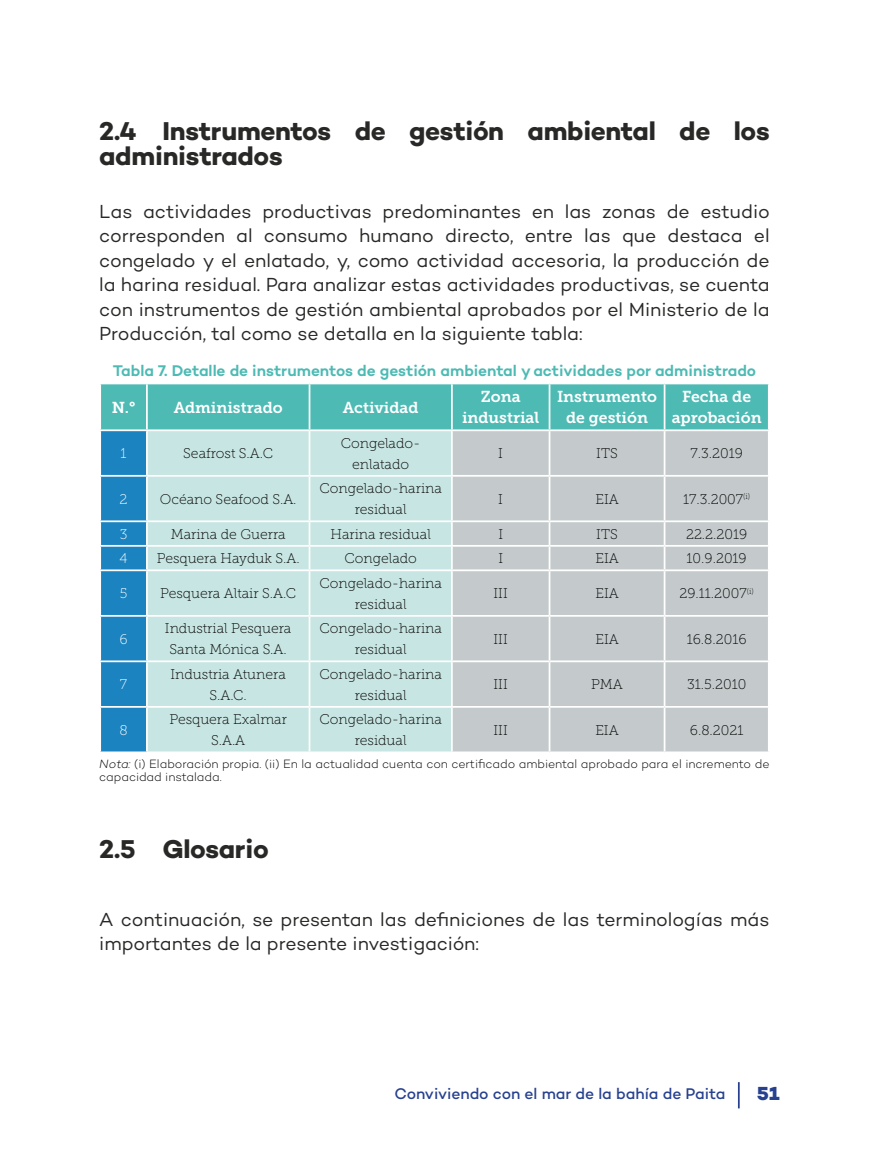
<style>
.page{position:relative;width:869px;height:1166px;background:#fff}
.page>*{position:absolute;margin:0;border:0;box-sizing:border-box;transform-origin:0 0}
.t1{font:700 26.25px/24.5px "Campton";letter-spacing:-.015em;color:#282827}
.t2{font:19.25px/24.5px "Campton";letter-spacing:-.01em;color:#282827;text-align:justify}
.t3{font:800 19.25px "Campton";color:#274190}
.t4{font:15.75px/21px "Museo Slab 700";color:#fff;text-align:center}
.t5{font:600 15.75px "Campton";letter-spacing:-.005em;color:#4dbab4}
.t6{font:500 15.75px "Campton";letter-spacing:-.005em;color:#274190}
.t7{font:14px/21px "Museo Slab 100";color:#000;text-align:center}
.t8{font:14px "Museo Slab 100";color:#fff}
.t9{font:300 12.25px/12.2px "Campton";letter-spacing:-.005em;color:#000}
.s1{font-style:italic}
</style>
<div class="page">
<svg style="left:100px;top:383px;width:668px;height:369px;background:#aed0d2"></svg>
<hr style="left:146px;top:571px;width:2px;height:44px;background:#fff">
<hr style="left:451px;top:571px;width:1px;height:44px;background:#fff">
<hr style="left:146px;top:617px;width:2px;height:43px;background:#fff">
<hr style="left:451px;top:617px;width:1px;height:43px;background:#fff">
<hr style="left:146px;top:662px;width:2px;height:44px;background:#fff">
<hr style="left:451px;top:662px;width:1px;height:44px;background:#fff">
<hr style="left:146px;top:708px;width:2px;height:43px;background:#fff">
<hr style="left:451px;top:708px;width:1px;height:43px;background:#fff">
<hr style="left:147px;top:751px;width:162px;height:2px;background:#fff">
<hr style="left:309px;top:751px;width:142px;height:2px;background:#fff">
<hr style="left:451px;top:384px;width:1px;height:45px;background:#fff">
<hr style="left:548px;top:384px;width:2px;height:45px;background:#fff">
<hr style="left:663px;top:384px;width:2px;height:45px;background:#fff">
<hr style="left:308px;top:431px;width:2px;height:44px;background:#fff">
<hr style="left:99px;top:475px;width:48px;height:2px;background:#fff">
<hr style="left:147px;top:475px;width:162px;height:2px;background:#fff">
<hr style="left:309px;top:475px;width:142px;height:2px;background:#fff">
<hr style="left:308px;top:477px;width:2px;height:43px;background:#fff">
<hr style="left:99px;top:520px;width:48px;height:2px;background:#fff">
<hr style="left:147px;top:520px;width:162px;height:2px;background:#fff">
<hr style="left:309px;top:520px;width:142px;height:2px;background:#fff">
<hr style="left:308px;top:522px;width:2px;height:23px;background:#fff">
<hr style="left:99px;top:545px;width:48px;height:2px;background:#fff">
<hr style="left:147px;top:545px;width:162px;height:2px;background:#fff">
<hr style="left:309px;top:545px;width:142px;height:2px;background:#fff">
<hr style="left:308px;top:547px;width:2px;height:22px;background:#fff">
<hr style="left:99px;top:569px;width:48px;height:2px;background:#fff">
<hr style="left:147px;top:569px;width:162px;height:2px;background:#fff">
<hr style="left:309px;top:569px;width:142px;height:2px;background:#fff">
<hr style="left:308px;top:571px;width:2px;height:44px;background:#fff">
<hr style="left:99px;top:615px;width:48px;height:2px;background:#fff">
<hr style="left:147px;top:615px;width:162px;height:2px;background:#fff">
<hr style="left:309px;top:615px;width:142px;height:2px;background:#fff">
<hr style="left:308px;top:617px;width:2px;height:43px;background:#fff">
<hr style="left:99px;top:660px;width:48px;height:2px;background:#fff">
<hr style="left:147px;top:660px;width:162px;height:2px;background:#fff">
<hr style="left:309px;top:660px;width:142px;height:2px;background:#fff">
<hr style="left:308px;top:662px;width:2px;height:44px;background:#fff">
<hr style="left:99px;top:706px;width:48px;height:2px;background:#fff">
<hr style="left:147px;top:706px;width:162px;height:2px;background:#fff">
<hr style="left:309px;top:706px;width:142px;height:2px;background:#fff">
<hr style="left:308px;top:708px;width:2px;height:43px;background:#fff">
<hr style="left:737px;top:1082px;width:2px;height:26px;background:#274190">
<h1 class="t1" style="left:99px;top:119px;width:671px">2.4 Instrumentos de gestión ambiental de los administrados</h1>
<p class="t2" style="left:99px;top:199px;width:671px">Las actividades productivas predominantes en las zonas de estudio corresponden al consumo humano directo, entre las que destaca el congelado y el enlatado, y, como actividad accesoria, la producción de la harina residual. Para analizar estas actividades productivas, se cuenta con instrumentos de gestión ambiental aprobados por el Ministerio de la Producción, tal como se detalla en la siguiente tabla:</p>
<p class="t5" style="left:113px;top:360px;width:644px">Tabla 7. Detalle de instrumentos de gestión ambiental y actividades por administrado</p>
<p class="t4" style="left:112px;top:397px;width:25px">N.°</p>
<p class="t4" style="left:174px;top:397px;width:110px">Administrado</p>
<p class="t4" style="left:343px;top:397px;width:77px">Actividad</p>
<p class="t4" style="left:462px;top:386px;width:79px">Zona industrial</p>
<p class="t4" style="left:556px;top:386px;width:101px">Instrumento de gestión</p>
<p class="t4" style="left:671px;top:386px;width:91px">Fecha de aprobación</p>
<p class="t8" style="left:120px;top:446px;width:7px">1</p>
<p class="t7" style="left:183px;top:443px;width:91px">Seafrost S.A.C</p>
<p class="t7" style="left:340px;top:433px;width:81px">Congelado&shy;enlatado</p>
<p class="t7" style="left:498px;top:443px;width:6px">I</p>
<p class="t7" style="left:596px;top:443px;width:23px">ITS</p>
<p class="t7" style="left:690px;top:443px;width:54px">7.3.2019</p>
<p class="t8" style="left:119px;top:491px;width:9px">2</p>
<p class="t7" style="left:160px;top:489px;width:138px">Océano Seafood S.A.</p>
<p class="t7" style="left:319px;top:478px;width:124px">Congelado-harina residual</p>
<p class="t7" style="left:498px;top:489px;width:6px">I</p>
<p class="t7" style="left:595px;top:489px;width:25px">EIA</p>
<p class="t7" style="left:682px;top:489px;width:69px">17.3.2007<sup>(i)</sup></p>
<p class="t8" style="left:120px;top:526px;width:9px">3</p>
<p class="t7" style="left:171px;top:524px;width:116px">Marina de Guerra</p>
<p class="t7" style="left:330px;top:524px;width:102px">Harina residual</p>
<p class="t7" style="left:498px;top:524px;width:6px">I</p>
<p class="t7" style="left:596px;top:524px;width:23px">ITS</p>
<p class="t7" style="left:685px;top:524px;width:63px">22.2.2019</p>
<p class="t8" style="left:119px;top:551px;width:10px">4</p>
<p class="t7" style="left:157px;top:548px;width:144px">Pesquera Hayduk S.A.</p>
<p class="t7" style="left:344px;top:548px;width:74px">Congelado</p>
<p class="t7" style="left:498px;top:548px;width:6px">I</p>
<p class="t7" style="left:595px;top:548px;width:25px">EIA</p>
<p class="t7" style="left:686px;top:548px;width:62px">10.9.2019</p>
<p class="t8" style="left:120px;top:586px;width:9px">5</p>
<p class="t7" style="left:160px;top:583px;width:138px">Pesquera Altair S.A.C</p>
<p class="t7" style="left:319px;top:573px;width:124px">Congelado-harina residual</p>
<p class="t7" style="left:493px;top:583px;width:16px">III</p>
<p class="t7" style="left:595px;top:583px;width:25px">EIA</p>
<p class="t7" style="left:679px;top:583px;width:76px">29.11.2007<sup>(i)</sup></p>
<p class="t8" style="left:119px;top:631px;width:10px">6</p>
<p class="t7" style="left:165px;top:618px;width:128px">Industrial Pesquera<br>Santa Mónica S.A.</p>
<p class="t7" style="left:319px;top:618px;width:124px">Congelado-harina residual</p>
<p class="t7" style="left:493px;top:629px;width:16px">III</p>
<p class="t7" style="left:595px;top:629px;width:25px">EIA</p>
<p class="t7" style="left:686px;top:629px;width:61px">16.8.2016</p>
<p class="t8" style="left:120px;top:677px;width:9px">7</p>
<p class="t7" style="left:170px;top:664px;width:117px">Industria Atunera<br>S.A.C.</p>
<p class="t7" style="left:319px;top:664px;width:124px">Congelado-harina residual</p>
<p class="t7" style="left:493px;top:674px;width:16px">III</p>
<p class="t7" style="left:591px;top:674px;width:33px">PMA</p>
<p class="t7" style="left:686px;top:674px;width:61px">31.5.2010</p>
<p class="t8" style="left:119px;top:722px;width:10px">8</p>
<p class="t7" style="left:169px;top:709px;width:119px">Pesquera Exalmar<br>S.A.A</p>
<p class="t7" style="left:319px;top:709px;width:124px">Congelado-harina residual</p>
<p class="t7" style="left:493px;top:720px;width:16px">III</p>
<p class="t7" style="left:595px;top:720px;width:25px">EIA</p>
<p class="t7" style="left:689px;top:720px;width:55px">6.8.2021</p>
<p class="t9" style="left:99px;top:758px;width:671px"><span class="s1">Nota:</span> (i) Elaboración propia. (ii) En la actualidad cuenta con certificado ambiental aprobado para el incremento de capacidad instalada.</p>
<h1 class="t1" style="left:99px;top:836px;width:171px">2.5 Glosario</h1>
<p class="t2" style="left:99px;top:906px;width:671px">A continuación, se presentan las definiciones de las terminologías más importantes de la presente investigación:</p>
<p class="t6" style="left:394px;top:1083px;width:332px">Conviviendo con el mar de la bahía de Paita</p>
<p class="t3" style="left:756px;top:1081px;width:24px">51</p>
</div>
